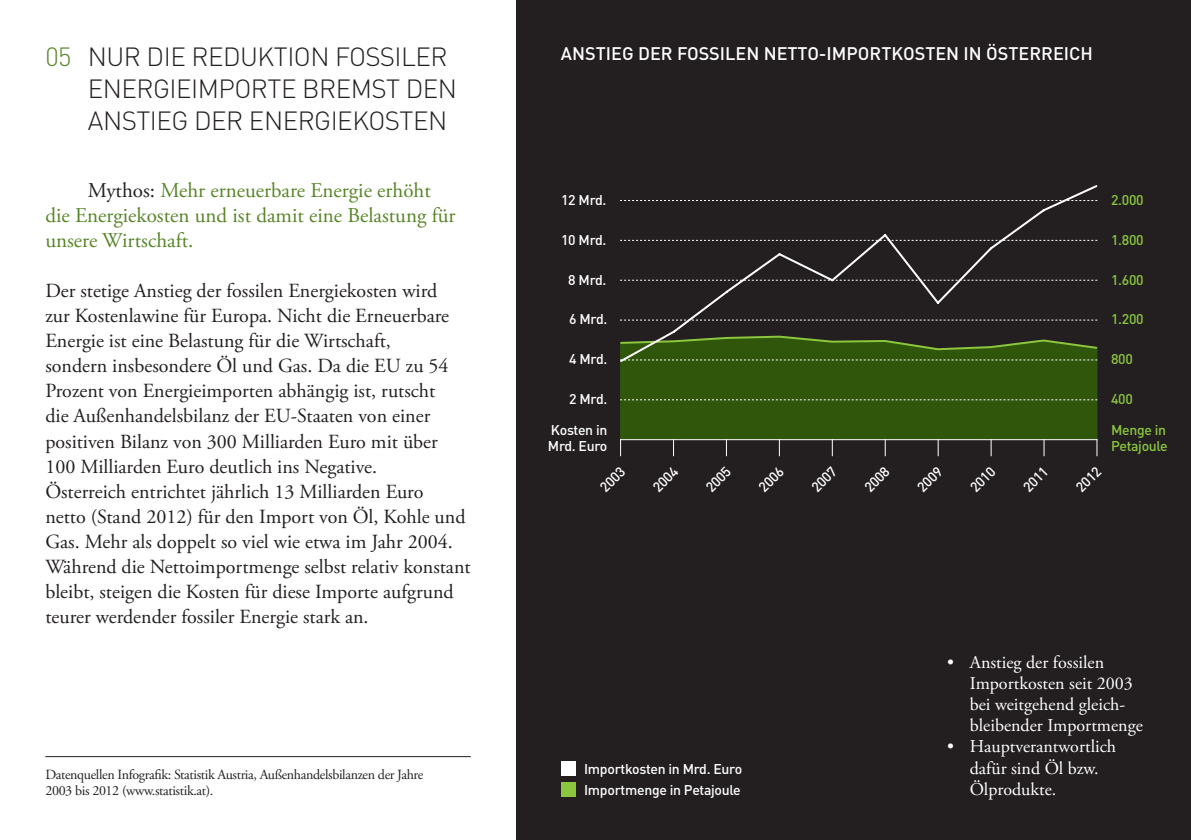
<style>
.page{position:relative;width:1191px;height:840px;background:#fff}
.page>*{position:absolute;margin:0;border:0;box-sizing:border-box;transform-origin:0 0}
.t1{font:300 26px/32px "DIN";letter-spacing:-.02em;color:#231f20}
.t2{font:21px/25px "Adobe Garamond Pro";color:#588527}
.t3{font:20px/25px "Adobe Garamond Pro";color:#231f20}
.t4{font:18px/21px "Adobe Garamond Pro";color:#fff}
.t5{font:500 18px "DIN";color:#fff}
.t6{font:500 14px/16px "DIN";letter-spacing:-.02em;color:#fff}
.t7{font:14px/16px "Adobe Garamond Pro";letter-spacing:-.025em;color:#231f20}
.t8{font:500 14px/16px "DIN";letter-spacing:-.02em;color:#8bc63e}
.s1{color:#588527}
.s2{color:#231f20}
</style>
<div class="page">
<div style="left:516px;top:0;width:675px;height:839px;background:#231f20"></div>
<hr style="left:45px;top:755px;width:426px;height:1px;background:#231f20">
<div style="left:620px;top:363px;width:477px;height:76px;background:#30560c"></div>
<hr style="left:620px;top:439px;width:477px;height:1px;background:#fff">
<svg style="left:620px;top:439px;width:1px;height:17px"></svg>
<svg style="left:937px;top:439px;width:1px;height:17px"></svg>
<svg style="left:779px;top:439px;width:1px;height:17px"></svg>
<svg style="left:1043px;top:439px;width:1px;height:17px"></svg>
<svg style="left:673px;top:440px;width:1px;height:16px"></svg>
<svg style="left:990px;top:439px;width:1px;height:17px"></svg>
<svg style="left:884px;top:439px;width:1px;height:17px"></svg>
<svg style="left:1096px;top:439px;width:1px;height:17px"></svg>
<svg style="left:832px;top:439px;width:1px;height:17px"></svg>
<svg style="left:726px;top:440px;width:1px;height:16px"></svg>
<svg style="left:620px;top:399px;width:477px;height:1px"></svg>
<div style="left:561px;top:760px;width:14px;height:14px;background:#fff"></div>
<div style="left:561px;top:781px;width:14px;height:15px;background:#8bc63e"></div>
<svg style="left:620px;top:185px;width:478px;height:178px"></svg>
<h1 class="t1" style="left:45px;top:41px;width:139px"><span class="s1">05</span> NUR DIERE</h1>
<h1 class="t1" style="left:88px;top:41px;width:339px;text-indent:135px">DUKTION FOSSILER<br>ENERGIEIMPORTE</h1>
<h1 class="t1" style="left:302px;top:73px;width:156px">BREMST DEN</h1>
<h1 class="t1" style="left:88px;top:105px;width:137px">ANSTIEG DERE</h1>
<h1 class="t1" style="left:264px;top:105px;width:89px">NERGIEKOSTE</h1>
<h1 class="t1" style="left:428px;top:105px;width:21px">N</h1>
<p class="t2" style="left:45px;top:179px;width:412px;text-indent:43px"><span class="s2">Mythos:</span> Mehr erneuerbare Energie erhöht die Energiekosten und ist damit eine Belastung für unsere Wirtschaft.</p>
<p class="t3" style="left:45px;top:279px;width:427px">Der stetige Anstieg der fossilen Energiekosten wird<br>zur Kostenlawine für Europa. Nicht die Erneuerbare Energie ist eine Belastung für die Wirtschaft,<br>sondern insbesondere Öl und Gas. Da die EU zu 54<br>Prozent von Energieimporten abhängig ist, rutscht<br>die Außenhandelsbilanz der EU-Staaten von einer positiven Bilanz von 300 Milliarden Euro mit über 100 Milliarden Euro deutlich ins Negative.<br>Österreich entrichtet jährlich 13 Milliarden Euro<br>netto (Stand 2012) für den Import von Öl, Kohle und Gas. Mehr als doppelt so viel wie etwa im Jahr 2004.<br>Während die Nettoimportmenge selbst relativ konstant bleibt, steigen die Kosten für diese Importe aufgrund teurer werdender fossiler Energie stark an.</p>
<p class="t7" style="left:45px;top:766px;width:379px">Datenquellen Infografik: Statistik Austria, Außenhandelsbilanzen der Jahre<br>2003 bis 2012 (www.statistik.at).</p>
<p class="t5" style="left:561px;top:42px;width:55px">Anstieg</p>
<p class="t5" style="left:638px;top:42px;width:425px">der fossilen netto-Im portkosten i n Österreich</p>
<p class="t6" style="left:561px;top:192px;width:47px">12 Mrd.</p>
<p class="t8" style="left:1111px;top:192px;width:34px">2.000</p>
<p class="t6" style="left:561px;top:231px;width:47px">10 Mrd.</p>
<p class="t8" style="left:1111px;top:231px;width:34px">1.800</p>
<p class="t6" style="left:568px;top:271px;width:40px">8 Mrd.</p>
<p class="t8" style="left:1111px;top:271px;width:34px">1.600</p>
<p class="t6" style="left:569px;top:310px;width:40px">6 Mrd.</p>
<p class="t8" style="left:1111px;top:310px;width:34px">1.200</p>
<p class="t6" style="left:569px;top:350px;width:40px">4 Mrd.</p>
<p class="t8" style="left:1111px;top:350px;width:23px">800</p>
<p class="t6" style="left:569px;top:390px;width:40px">2 Mrd.</p>
<p class="t6" style="left:548px;top:421px;width:61px">Kosten in<br>Mrd. Euro</p>
<p class="t6" style="left:596px;top:483px;width:31px;rotate:-45deg">2003</p>
<p class="t6" style="left:649px;top:483px;width:31px;rotate:-45deg">2004</p>
<p class="t6" style="left:755px;top:483px;width:31px;rotate:-45deg">2006</p>
<p class="t6" style="left:860px;top:483px;width:31px;rotate:-45deg">2008</p>
<p class="t6" style="left:913px;top:483px;width:31px;rotate:-45deg">2009</p>
<p class="t6" style="left:966px;top:483px;width:31px;rotate:-45deg">2010</p>
<p class="t6" style="left:1019px;top:483px;width:31px;rotate:-45deg">2011</p>
<p class="t6" style="left:1072px;top:483px;width:31px;rotate:-45deg">2012</p>
<p class="t6" style="left:702px;top:483px;width:31px;rotate:-45deg">2005</p>
<p class="t6" style="left:808px;top:483px;width:31px;rotate:-45deg">2007</p>
<p class="t8" style="left:1111px;top:390px;width:23px">400</p>
<p class="t8" style="left:1111px;top:421px;width:58px">Menge in<br>Petajoule</p>
<p class="t6" style="left:584px;top:757px;width:159px;line-height:21px">Importkosten in Mrd. Euro<br>Importmenge in Petajoule</p>
<p class="t4" style="left:969px;top:652px;width:174px;text-indent:-23px">• Anstieg der fossilen<br>Importkosten seit 2003 bei weitgehend gleich&shy;bleibender Importmenge</p>
<p class="t4" style="left:969px;top:736px;width:148px;text-indent:-23px">• Hauptverantwortlich dafür sind Öl bzw.<br>Ölprodukte.</p>
</div>
